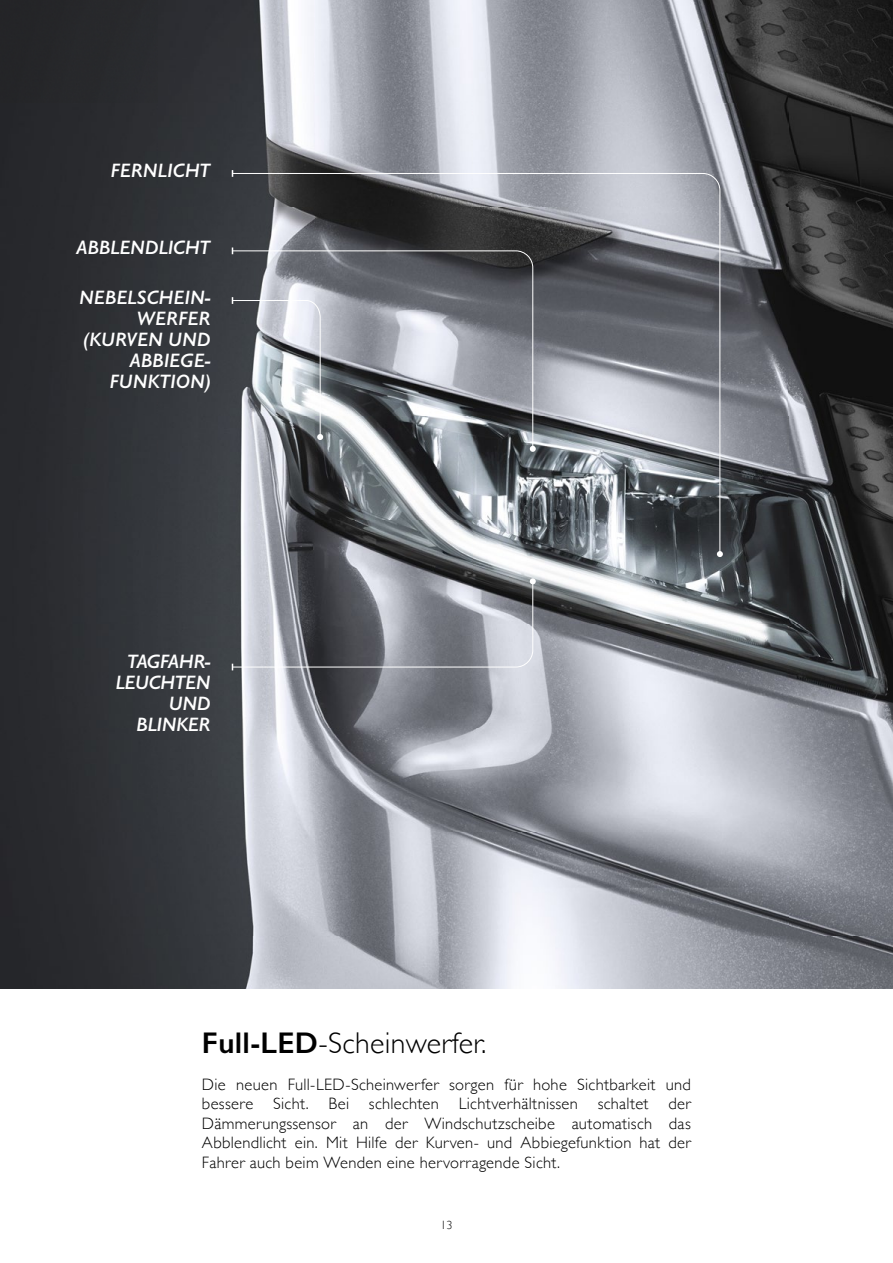
<style>
.page{position:relative;width:893px;height:1263px;background:#fff}
.page>*{position:absolute;margin:0;border:0;box-sizing:border-box;transform-origin:0 0}
.t1{font:300 30px "Gill Sans";letter-spacing:.01em;color:#000}
.t2{font:italic 600 19.5px/21px "Gill Sans";color:#fff;text-align:right}
.t3{font:italic 600 19.5px/21px "Gill Sans";letter-spacing:-.02em;color:#fff;text-align:right}
.t4{font:300 16.5px/19.5px "Gill Sans";letter-spacing:.02em;color:#000;text-align:justify}
.t5{font:300 12px "Gill Sans";color:#000}
.s1{font-weight:600}
</style>
<div class="page">
<img style="left:1px;top:0;width:892px;height:989px">
<svg style="left:232px;top:173px;width:489px;height:382px;background:#777a80"></svg>
<svg style="left:717px;top:551px;width:6px;height:6px"></svg>
<svg style="left:232px;top:250px;width:301px;height:200px;background:#7e8187"></svg>
<svg style="left:530px;top:446px;width:6px;height:6px"></svg>
<svg style="left:232px;top:578px;width:304px;height:92px;background:#898b92"></svg>
<svg style="left:232px;top:297px;width:91px;height:143px"></svg>
<p class="t2" style="left:111px;top:160px;width:101px">FERNLICHT</p>
<p class="t2" style="left:77px;top:237px;width:135px">ABBLENDLICHT</p>
<p class="t2" style="left:79px;top:287px;width:133px">NEBELSCHEIN-<br>WERFER (KURVEN UND<br>ABBIEGE-<br>FUNKTION)</p>
<p class="t3" style="left:115px;top:651px;width:97px">TAGFAHR-<br>LEUCHTEN<br>UND<br>BLINKER</p>
<h1 class="t1" style="left:202px;top:1020px;width:286px"><span class="s1">Full-LED</span>-Scheinwerfer.</h1>
<p class="t4" style="left:202px;top:1074px;width:490px">Die neuen Full-LED-Scheinwerfer sorgen für hohe Sichtbarkeit und bessere Sicht. Bei schlechten Lichtverhältnissen schaltet der Dämmerungssensor an der Windschutzscheibe automatisch das Abblendlicht ein. Mit Hilfe der Kurven- und Abbiegefunktion hat der Fahrer auch beim Wenden eine hervorragende Sicht.</p>
<p class="t5" style="left:440px;top:1215px;width:13px">13</p>
</div>
